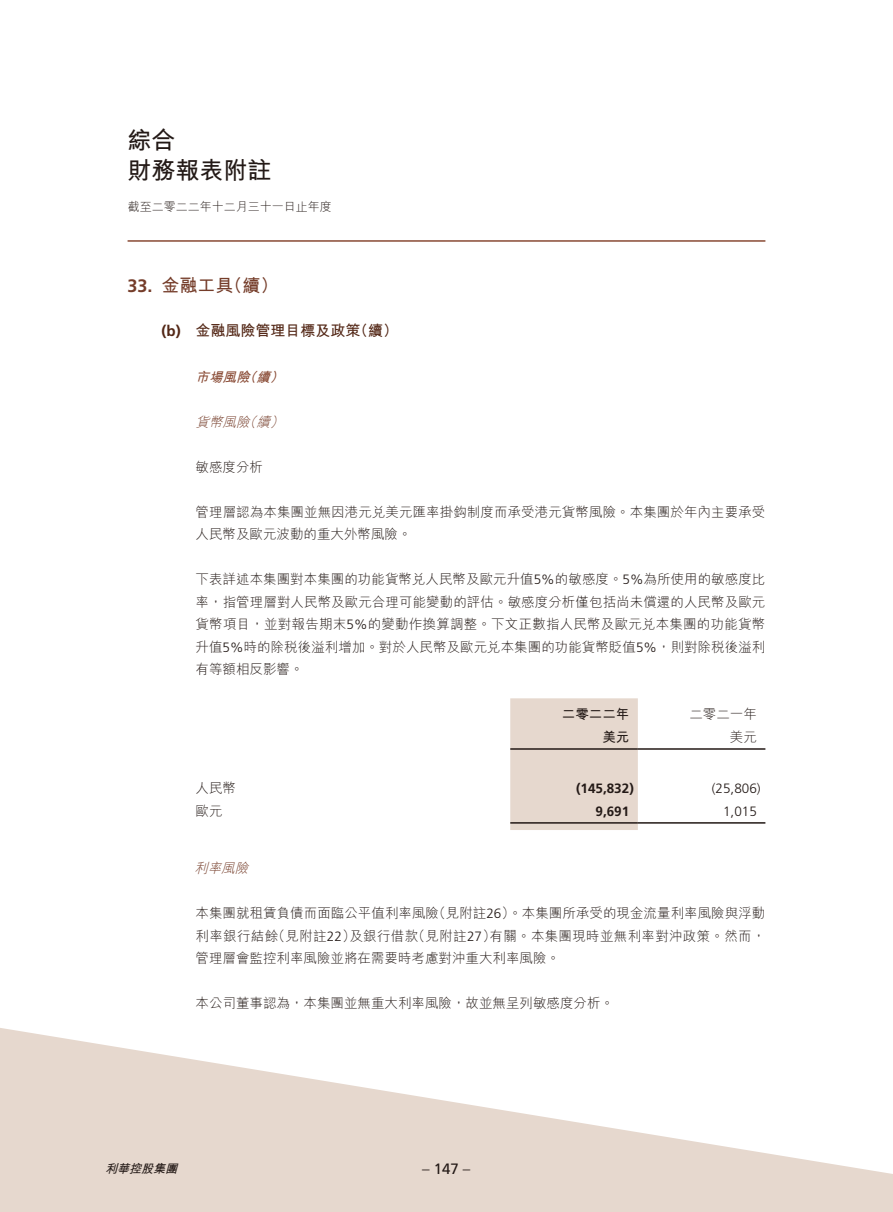
<style>
.page{position:relative;width:893px;height:1212px;background:#fff}
.page>*{position:absolute;margin:0;border:0;box-sizing:border-box;transform-origin:0 0}
.t1{font:700 24px/30px "M Hei HK";color:#231916}
.t2{font:700 18px "M Hei HK";color:#753d2a}
.t3{font:700 18px "Frutiger LT Std";color:#753d2a}
.t4{font:700 15px "M Hei HK";color:#532716}
.t5{font:15px "Frutiger LT Std";color:#231916}
.t6{font:700 15px "Frutiger LT Std";color:#532716}
.t7{font:300 13.5px/22.5px "M Hei HK";color:#231916}
.t8{font:300 13.5px "M Hei HK";letter-spacing:.025em;color:#231916}
.t9{font:700 13.5px "Frutiger LT Std";color:#231916}
.t10{font:300 13.5px "Frutiger LT Std";color:#231916}
.t11{font:italic 300 13.5px "M Hei HK";color:#753d2a}
.t12{font:italic 700 13.5px "M Hei HK";color:#884933}
.t13{font:700 13.5px "M Hei HK";color:#231916}
.t14{font:300 12px "M Hei HK";color:#231916}
.t15{font:italic 700 12px "M Hei HK";color:#231916}
.s1{font-family:"Frutiger LT Std"}
.s2{font-weight:300}
</style>
<div class="page">
<svg style="left:0;top:1028px;width:893px;height:184px;fill:#e6d8ce"></svg>
<hr style="left:128px;top:240px;width:637px;height:2px;background:#884933">
<div style="left:510px;top:698px;width:128px;height:132px;background:#e6d8ce"></div>
<hr style="left:510px;top:748px;width:128px;height:2px;background:#231916">
<hr style="left:638px;top:748px;width:127px;height:2px;background:#231916">
<hr style="left:510px;top:822px;width:128px;height:2px;background:#231916">
<hr style="left:638px;top:822px;width:127px;height:2px;background:#231916">
<h1 class="t1" style="left:128px;top:123px;width:145px">綜合<br>財務報表附註</h1>
<p class="t14" style="left:128px;top:200px;width:205px">截至二零二二年十二月三十一日止年度</p>
<h2 class="t3" style="left:128px;top:276px;width:27px">33.</h2>
<h2 class="t2" style="left:162px;top:273px;width:73px">金融工具</h2>
<h2 class="t2" style="left:225px;top:273px;width:55px">（續(</h2>
<p class="t6" style="left:162px;top:322px;width:21px">b( )</p>
<p class="t4" style="left:196px;top:320px;width:166px">金融風險管理目標及政策</p>
<p class="t4" style="left:353px;top:320px;width:46px">（續(</p>
<p class="t12" style="left:196px;top:367px;width:80px">市場風險續</p>
<p class="t12" style="left:243px;top:367px;width:20px">（</p>
<p class="t12" style="left:270px;top:367px;width:20px">(</p>
<p class="t11" style="left:196px;top:415px;width:79px">貨幣風險續</p>
<p class="t11" style="left:243px;top:415px;width:19px">（</p>
<p class="t7" style="left:196px;top:455px;width:69px">敏感度分析</p>
<p class="t7" style="left:196px;top:500px;width:571px">管理層認為本集團並無因港元兌美元匯率掛鈎制度而承受港元貨幣風險。本集團於年內主要承受人民幣及歐元波動的重大外幣風險。</p>
<p class="t7" style="left:196px;top:568px;width:571px;text-align:justify">下表詳述本集團對本集團的功能貨幣兌人民幣及歐元升值<span class="s1">5%</span>的敏感度。<span class="s1">5%</span>為所使用的敏感度比率，指管理層對人民幣及歐元合理可能變動的評估。敏感度分析僅包括尚未償還的人民幣及歐元貨幣項目，並對報告期末<span class="s1">5%</span>的變動作換算調整。下文正數指人民幣及歐元兌本集團的功能貨幣升值<span class="s1">5%</span>時的除稅後溢利增加。對於人民幣及歐元兌本集團的功能貨幣貶值<span class="s1">5%</span>，則對除稅後溢利有等額相反影響。</p>
<p class="t7" style="left:689px;top:703px;width:69px">二零二一年</p>
<p class="t11" style="left:270px;top:415px;width:19px">(</p>
<p class="t13" style="left:562px;top:704px;width:69px">二零二二年</p>
<p class="t13" style="left:602px;top:727px;width:28px">美元</p>
<p class="t7" style="left:730px;top:725px;width:28px">美元</p>
<p class="t7" style="left:196px;top:777px;width:42px">人民幣</p>
<p class="t7" style="left:196px;top:799px;width:28px">歐元</p>
<p class="t9" style="left:576px;top:780px;width:59px">)145,832(</p>
<p class="t9" style="left:596px;top:803px;width:35px">9,691</p>
<p class="t10" style="left:712px;top:781px;width:50px">)25,806(</p>
<p class="t10" style="left:723px;top:803px;width:35px">1,015</p>
<p class="t11" style="left:194px;top:861px;width:59px">利率風險</p>
<p class="t7" style="left:432px;top:902px;width:334px">（見附註<span class="s1">26</span>）。本集團所承受的現金流量利率風險與浮動</p>
<p class="t7" style="left:196px;top:902px;width:245px">本集團就租賃負債而面臨公平值利率風險</p>
<p class="t7" style="left:272px;top:924px;width:86px">（見附註<span class="s1">22</span>）</p>
<p class="t7" style="left:412px;top:924px;width:86px">（見附註<span class="s1">27</span>）</p>
<p class="t7" style="left:196px;top:924px;width:366px">利率銀行結餘<br>管理層會監控利率風險並將在需要時考慮對沖重大利率風險。</p>
<p class="t7" style="left:196px;top:992px;width:420px">本公司董事認為，本集團並無重大利率風險，故並無呈列敏感度分析。</p>
<p class="t8" style="left:490px;top:929px;width:277px">有關。本集團現時並無利率對沖政策。然而，</p>
<p class="t7" style="left:349px;top:924px;width:70px">及銀行借款</p>
<p class="t15" style="left:105px;top:1160px;width:78px">利華控股集團</p>
<p class="t5" style="left:422px;top:1160px;width:50px"><span class="s2">–</span> 147 <span class="s2">–</span></p>
</div>
